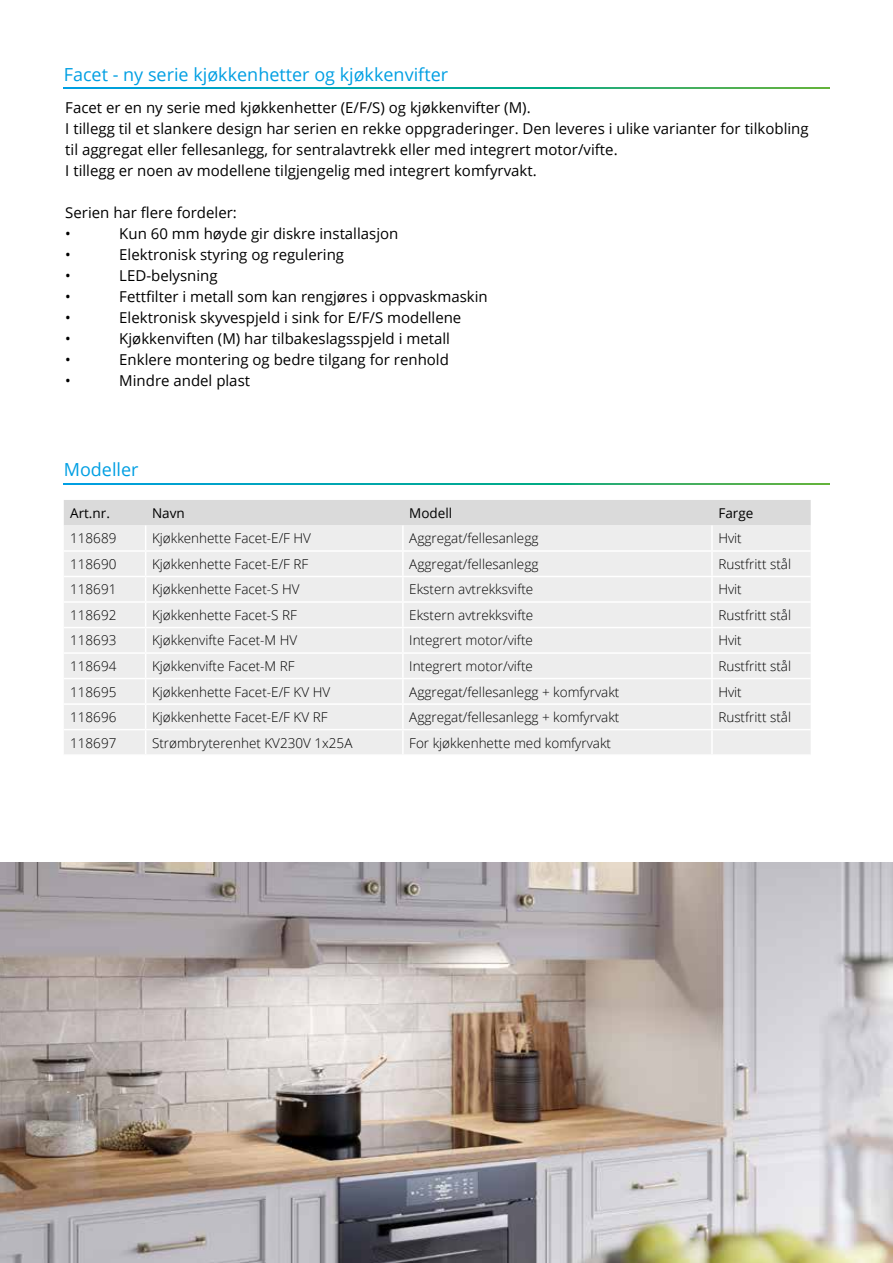
<style>
.page{position:relative;width:893px;height:1263px;background:#fff}
.page>*{position:absolute;margin:0;border:0;box-sizing:border-box;transform-origin:0 0}
.t1{font:18px "Open Sans";color:#009fe3}
.t2{font:15px/21px "Open Sans";color:#000}
.t3{font:300 13.5px "Open Sans";color:#000}
.t4{font:13.5px "Open Sans";color:#000}
</style>
<div class="page">
<svg style="left:64px;top:88px;width:765px;height:1px"></svg>
<svg style="left:64px;top:483px;width:765px;height:1px"></svg>
<svg style="left:64px;top:500px;width:747px;height:254px;background:#ebebeb"></svg>
<hr style="left:402px;top:730px;width:2px;height:24px;background:#fff">
<hr style="left:711px;top:525px;width:2px;height:25px;background:#fff">
<hr style="left:64px;top:550px;width:82px;height:2px;background:#fff">
<hr style="left:146px;top:550px;width:257px;height:2px;background:#fff">
<hr style="left:403px;top:550px;width:309px;height:2px;background:#fff">
<hr style="left:712px;top:550px;width:99px;height:2px;background:#fff">
<hr style="left:711px;top:552px;width:2px;height:24px;background:#fff">
<hr style="left:64px;top:576px;width:82px;height:1px;background:#fff">
<hr style="left:146px;top:576px;width:257px;height:1px;background:#fff">
<hr style="left:403px;top:576px;width:309px;height:1px;background:#fff">
<hr style="left:712px;top:576px;width:99px;height:1px;background:#fff">
<hr style="left:711px;top:577px;width:2px;height:24px;background:#fff">
<hr style="left:64px;top:601px;width:82px;height:2px;background:#fff">
<hr style="left:146px;top:601px;width:257px;height:2px;background:#fff">
<hr style="left:403px;top:601px;width:309px;height:2px;background:#fff">
<hr style="left:712px;top:601px;width:99px;height:2px;background:#fff">
<hr style="left:711px;top:603px;width:2px;height:24px;background:#fff">
<hr style="left:64px;top:627px;width:82px;height:1px;background:#fff">
<hr style="left:146px;top:627px;width:257px;height:1px;background:#fff">
<hr style="left:403px;top:627px;width:309px;height:1px;background:#fff">
<hr style="left:712px;top:627px;width:99px;height:1px;background:#fff">
<hr style="left:711px;top:628px;width:2px;height:24px;background:#fff">
<hr style="left:64px;top:652px;width:82px;height:2px;background:#fff">
<hr style="left:146px;top:652px;width:257px;height:2px;background:#fff">
<hr style="left:403px;top:652px;width:309px;height:2px;background:#fff">
<hr style="left:712px;top:652px;width:99px;height:2px;background:#fff">
<hr style="left:711px;top:654px;width:2px;height:24px;background:#fff">
<hr style="left:64px;top:678px;width:82px;height:1px;background:#fff">
<hr style="left:146px;top:678px;width:257px;height:1px;background:#fff">
<hr style="left:403px;top:678px;width:309px;height:1px;background:#fff">
<hr style="left:712px;top:678px;width:99px;height:1px;background:#fff">
<hr style="left:711px;top:679px;width:2px;height:24px;background:#fff">
<hr style="left:64px;top:703px;width:82px;height:2px;background:#fff">
<hr style="left:146px;top:703px;width:257px;height:2px;background:#fff">
<hr style="left:403px;top:703px;width:309px;height:2px;background:#fff">
<hr style="left:712px;top:703px;width:99px;height:2px;background:#fff">
<hr style="left:711px;top:705px;width:2px;height:24px;background:#fff">
<hr style="left:64px;top:729px;width:82px;height:1px;background:#fff">
<hr style="left:146px;top:729px;width:257px;height:1px;background:#fff">
<hr style="left:403px;top:729px;width:309px;height:1px;background:#fff">
<hr style="left:712px;top:729px;width:99px;height:1px;background:#fff">
<hr style="left:711px;top:730px;width:2px;height:24px;background:#fff">
<img style="left:0;top:862px;width:893px;height:401px">
<p class="t1" style="left:64px;top:62px;width:386px">Facet - ny serie kjøkkenhetter og kjøkkenvifter</p>
<p class="t2" style="left:65px;top:97px;width:745px">Facet er en ny serie med kjøkkenhetter (E/F/S) og kjøkkenvifter (M).<br>I tillegg til et slankere design har serien en rekke oppgraderinger. Den leveres i ulike varianter for tilkobling til aggregat eller fellesanlegg, for sentralavtrekk eller med integrert motor/vifte.<br>I tillegg er noen av modellene tilgjengelig med integrert komfyrvakt.</p>
<p class="t2" style="left:65px;top:202px;width:173px">Serien har flere fordeler: •</p>
<p class="t2" style="left:119px;top:223px;width:281px">Kun 60 mm høyde gir diskre installasjon</p>
<p class="t2" style="left:65px;top:244px;width:7px">•</p>
<p class="t2" style="left:119px;top:244px;width:226px">Elektronisk styring og regulering</p>
<p class="t2" style="left:65px;top:265px;width:7px">•</p>
<p class="t2" style="left:119px;top:265px;width:100px">LED-belysning</p>
<p class="t2" style="left:65px;top:286px;width:7px">•</p>
<p class="t2" style="left:119px;top:286px;width:370px">Fettfilter i metall som kan rengjøres i oppvaskmaskin</p>
<p class="t2" style="left:65px;top:307px;width:7px">•</p>
<p class="t2" style="left:119px;top:307px;width:344px">Elektronisk skyvespjeld i sink for E/F/S modellene</p>
<p class="t2" style="left:65px;top:328px;width:7px">•</p>
<p class="t2" style="left:119px;top:328px;width:332px">Kjøkkenviften (M) har tilbakeslagsspjeld i metall</p>
<p class="t2" style="left:65px;top:349px;width:7px">•</p>
<p class="t2" style="left:119px;top:349px;width:331px">Enklere montering og bedre tilgang for renhold</p>
<p class="t2" style="left:65px;top:370px;width:7px">•</p>
<p class="t2" style="left:119px;top:370px;width:132px">Mindre andel plast</p>
<p class="t1" style="left:64px;top:457px;width:76px">Modeller</p>
<p class="t4" style="left:70px;top:504px;width:41px">Art.nr.</p>
<p class="t4" style="left:152px;top:504px;width:34px">Navn</p>
<p class="t4" style="left:409px;top:504px;width:45px">Modell</p>
<p class="t4" style="left:718px;top:504px;width:36px">Farge</p>
<p class="t3" style="left:70px;top:529px;width:48px">118689</p>
<p class="t3" style="left:152px;top:529px;width:161px">Kjøkkenhette Facet-E/F HV</p>
<p class="t3" style="left:409px;top:529px;width:131px">Aggregat/fellesanlegg</p>
<p class="t3" style="left:718px;top:529px;width:25px">Hvit</p>
<p class="t3" style="left:70px;top:555px;width:48px">118690</p>
<p class="t3" style="left:152px;top:555px;width:158px">Kjøkkenhette Facet-E/F RF</p>
<p class="t3" style="left:409px;top:555px;width:131px">Aggregat/fellesanlegg</p>
<p class="t3" style="left:718px;top:555px;width:74px">Rustfritt stål</p>
<p class="t3" style="left:70px;top:580px;width:48px">118691</p>
<p class="t3" style="left:152px;top:580px;width:149px">Kjøkkenhette Facet-S HV</p>
<p class="t3" style="left:409px;top:580px;width:126px">Ekstern avtrekksvifte</p>
<p class="t3" style="left:718px;top:580px;width:25px">Hvit</p>
<p class="t3" style="left:70px;top:606px;width:48px">118692</p>
<p class="t3" style="left:152px;top:606px;width:146px">Kjøkkenhette Facet-S RF</p>
<p class="t3" style="left:409px;top:606px;width:126px">Ekstern avtrekksvifte</p>
<p class="t3" style="left:718px;top:606px;width:74px">Rustfritt stål</p>
<p class="t3" style="left:70px;top:631px;width:48px">118693</p>
<p class="t3" style="left:152px;top:631px;width:147px">Kjøkkenvifte Facet-M HV</p>
<p class="t3" style="left:409px;top:631px;width:125px">Integrert motor/vifte</p>
<p class="t3" style="left:718px;top:631px;width:25px">Hvit</p>
<p class="t3" style="left:70px;top:657px;width:48px">118694</p>
<p class="t3" style="left:152px;top:657px;width:144px">Kjøkkenvifte Facet-M RF</p>
<p class="t3" style="left:409px;top:657px;width:125px">Integrert motor/vifte</p>
<p class="t3" style="left:718px;top:657px;width:74px">Rustfritt stål</p>
<p class="t3" style="left:70px;top:682px;width:48px">118695</p>
<p class="t3" style="left:152px;top:682px;width:180px">Kjøkkenhette Facet-E/F KV HV</p>
<p class="t3" style="left:409px;top:682px;width:212px">Aggregat/fellesanlegg + komfyrvakt</p>
<p class="t3" style="left:718px;top:682px;width:25px">Hvit</p>
<p class="t3" style="left:70px;top:708px;width:48px">118696</p>
<p class="t3" style="left:152px;top:708px;width:177px">Kjøkkenhette Facet-E/F KV RF</p>
<p class="t3" style="left:409px;top:708px;width:212px">Aggregat/fellesanlegg + komfyrvakt</p>
<p class="t3" style="left:718px;top:708px;width:74px">Rustfritt stål</p>
<p class="t3" style="left:70px;top:733px;width:48px">118697</p>
<p class="t3" style="left:152px;top:733px;width:202px">Strømbryterenhet KV230V 1x25A</p>
<p class="t3" style="left:409px;top:733px;width:203px">For kjøkkenhette med komfyrvakt</p>
</div>
